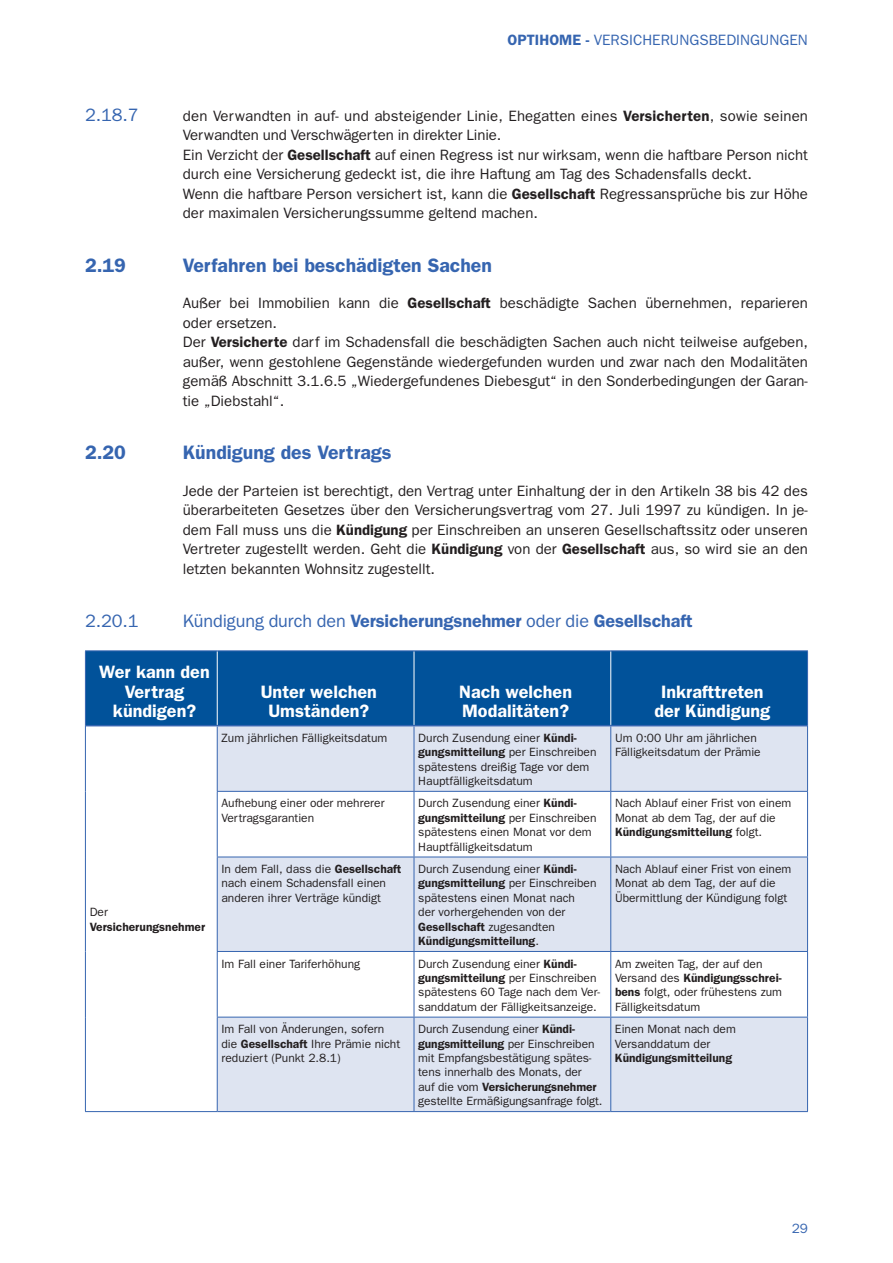
<style>
.page{position:relative;width:893px;height:1263px;background:#fff}
.page>*{position:absolute;margin:0;border:0;box-sizing:border-box;transform-origin:0 0}
.t1{font:600 19.5px "Franklin Gothic";color:#3665b0}
.t2{font:600 18px/19.5px "Franklin Gothic";color:#fff;text-align:center}
.t3{font:600 18px "Franklin Gothic";letter-spacing:-.005em;color:#3665b0}
.t4{font:18px "Franklin Gothic";color:#3665b0}
.t5{font:15px/19.5px "Franklin Gothic";color:#231f20}
.t6{font:15px "Franklin Gothic";color:#3665b0}
.t7{font:13.5px "Franklin Gothic";color:#3665b0}
.t8{font:12px/14.4px "Franklin Gothic";color:#231f20}
.t9{font:600 12px "Franklin Gothic";color:#231f20}
.s1{font-weight:600}
.s2{font-weight:400}
</style>
<div class="page">
<div style="left:86px;top:651px;width:721px;height:74px;background:#01529a"></div>
<svg style="left:218px;top:726px;width:589px;height:385px;fill:#dee4f1"></svg>
<hr style="left:217px;top:651px;width:1px;height:74px;background:#fff">
<hr style="left:414px;top:651px;width:1px;height:74px;background:#fff">
<hr style="left:610px;top:651px;width:1px;height:74px;background:#fff">
<hr style="left:85px;top:650px;width:132px;height:1px;background:#3665b0">
<hr style="left:85px;top:651px;width:1px;height:75px;background:#3665b0">
<hr style="left:217px;top:650px;width:197px;height:1px;background:#3665b0">
<hr style="left:414px;top:650px;width:197px;height:1px;background:#3665b0">
<hr style="left:611px;top:650px;width:197px;height:1px;background:#3665b0">
<hr style="left:807px;top:651px;width:1px;height:75px;background:#3665b0">
<hr style="left:85px;top:726px;width:1px;height:65px;background:#3665b0">
<hr style="left:217px;top:726px;width:1px;height:65px;background:#3665b0">
<hr style="left:414px;top:726px;width:1px;height:65px;background:#3665b0">
<hr style="left:610px;top:726px;width:1px;height:65px;background:#3665b0">
<hr style="left:807px;top:726px;width:1px;height:65px;background:#3665b0">
<hr style="left:85px;top:791px;width:1px;height:66px;background:#3665b0">
<hr style="left:217px;top:791px;width:197px;height:1px;background:#3665b0">
<hr style="left:217px;top:792px;width:1px;height:65px;background:#3665b0">
<hr style="left:414px;top:791px;width:197px;height:1px;background:#3665b0">
<hr style="left:414px;top:792px;width:1px;height:65px;background:#3665b0">
<hr style="left:611px;top:791px;width:197px;height:1px;background:#3665b0">
<hr style="left:610px;top:792px;width:1px;height:65px;background:#3665b0">
<hr style="left:807px;top:792px;width:1px;height:65px;background:#3665b0">
<hr style="left:85px;top:857px;width:1px;height:94px;background:#3665b0">
<hr style="left:85px;top:951px;width:1px;height:66px;background:#3665b0">
<hr style="left:85px;top:1017px;width:1px;height:94px;background:#3665b0">
<hr style="left:86px;top:725px;width:131px;height:1px;background:#3665b0">
<hr style="left:217px;top:725px;width:197px;height:1px;background:#3665b0">
<hr style="left:414px;top:725px;width:197px;height:1px;background:#3665b0">
<hr style="left:611px;top:725px;width:196px;height:1px;background:#3665b0">
<hr style="left:217px;top:857px;width:197px;height:1px;background:#3665b0">
<hr style="left:217px;top:857px;width:1px;height:94px;background:#3665b0">
<hr style="left:414px;top:857px;width:197px;height:1px;background:#3665b0">
<hr style="left:414px;top:857px;width:1px;height:94px;background:#3665b0">
<hr style="left:611px;top:857px;width:197px;height:1px;background:#3665b0">
<hr style="left:610px;top:857px;width:1px;height:94px;background:#3665b0">
<hr style="left:807px;top:857px;width:1px;height:94px;background:#3665b0">
<hr style="left:217px;top:951px;width:197px;height:1px;background:#3665b0">
<hr style="left:217px;top:952px;width:1px;height:65px;background:#3665b0">
<hr style="left:414px;top:951px;width:197px;height:1px;background:#3665b0">
<hr style="left:414px;top:952px;width:1px;height:65px;background:#3665b0">
<hr style="left:611px;top:951px;width:197px;height:1px;background:#3665b0">
<hr style="left:610px;top:952px;width:1px;height:65px;background:#3665b0">
<hr style="left:807px;top:952px;width:1px;height:65px;background:#3665b0">
<hr style="left:217px;top:1017px;width:197px;height:1px;background:#3665b0">
<hr style="left:217px;top:1017px;width:1px;height:94px;background:#3665b0">
<hr style="left:414px;top:1017px;width:197px;height:1px;background:#3665b0">
<hr style="left:414px;top:1017px;width:1px;height:94px;background:#3665b0">
<hr style="left:611px;top:1017px;width:197px;height:1px;background:#3665b0">
<hr style="left:610px;top:1017px;width:1px;height:94px;background:#3665b0">
<hr style="left:807px;top:1017px;width:1px;height:94px;background:#3665b0">
<hr style="left:85px;top:1111px;width:132px;height:1px;background:#3665b0">
<hr style="left:217px;top:1111px;width:197px;height:1px;background:#3665b0">
<hr style="left:414px;top:1111px;width:197px;height:1px;background:#3665b0">
<hr style="left:611px;top:1111px;width:197px;height:1px;background:#3665b0">
<p class="t6" style="left:508px;top:32px;width:302px"><span class="s1">OPTIHOME -</span> VERSICHERUNGSBEDINGUNGEN</p>
<h2 class="t4" style="left:85px;top:104px;width:55px">2.18.7</h2>
<p class="t5" style="left:183px;top:106px;width:627px">den Verwandten in auf- und absteigender Linie, Ehegatten eines <span class="s1">Versicherten</span>, sowie seinen Verwandten und Verschwägerten in direkter Linie.<br>Ein Verzicht der <span class="s1">Gesellschaft</span> auf einen Regress ist nur wirksam, wenn die haftbare Person nicht durch eine Versicherung gedeckt ist, die ihre Haftung am Tag des Schadensfalls deckt.<br>Wenn die haftbare Person versichert ist, kann die <span class="s1">Gesellschaft</span> Regressansprüche bis zur Höhe der maximalen Versicherungssumme geltend machen.</p>
<h1 class="t1" style="left:85px;top:254px;width:42px">2.19</h1>
<h1 class="t1" style="left:183px;top:254px;width:311px">Verfahren bei beschädigten Sachen</h1>
<p class="t5" style="left:183px;top:293px;width:627px">Außer bei Immobilien kann die <span class="s1">Gesellschaft</span> beschädigte Sachen übernehmen, reparieren oder ersetzen.<br>Der <span class="s1">Versicherte</span> darf im Schadensfall die beschädigten Sachen auch nicht teilweise aufgeben, außer, wenn gestohlene Gegenstände wiedergefunden wurden und zwar nach den Modalitäten gemäß Abschnitt 3.1.6.5 „Wiedergefundenes Diebesgut“ in den Sonderbedingungen der Garan&shy;tie „Diebstahl“.</p>
<h1 class="t1" style="left:85px;top:441px;width:42px">2.20</h1>
<h1 class="t1" style="left:183px;top:441px;width:210px">Kündigung des Vertrags</h1>
<p class="t5" style="left:183px;top:481px;width:627px;text-align:justify">Jede der Parteien ist berechtigt, den Vertrag unter Einhaltung der in den Artikeln 38 bis 42 des überarbeiteten Gesetzes über den Versicherungsvertrag vom 27. Juli 1997 zu kündigen. In je&shy;dem Fall muss uns die <span class="s1">Kündigung</span> per Einschreiben an unseren Gesellschaftssitz oder unseren Vertreter zugestellt werden. Geht die <span class="s1">Kündigung</span> von der <span class="s1">Gesellschaft</span> aus, so wird sie an den letzten bekannten Wohnsitz zugestellt.</p>
<h2 class="t4" style="left:85px;top:611px;width:55px">2.20.1</h2>
<h2 class="t3" style="left:183px;top:611px;width:511px"><span class="s2">Kündigung durch den</span> Versicherungsnehmer <span class="s2">oder die</span> Gesellschaft</h2>
<h2 class="t2" style="left:99px;top:662px;width:112px">Wer kann den<br>Vertrag kündigen?</h2>
<h2 class="t2" style="left:261px;top:681px;width:118px">Unter welchen<br>Umständen?</h2>
<h2 class="t2" style="left:459px;top:681px;width:114px;text-align:left">Nach welchen<br>Modalitäten?</h2>
<h2 class="t2" style="left:654px;top:681px;width:117px">Inkrafttreten der Kündigung</h2>
<p class="t8" style="left:90px;top:905px;width:20px">Der</p>
<p class="t9" style="left:90px;top:919px;width:117px">Versicherungsnehmer</p>
<p class="t8" style="left:221px;top:730px;width:167px">Zum jährlichen Fälligkeitsdatum</p>
<p class="t8" style="left:418px;top:730px;width:180px">Durch Zusendung einer <span class="s1">Kündi&shy;gungsmitteilung</span> per Einschreiben spätestens dreißig Tage vor dem<br>Hauptfälligkeitsdatum</p>
<p class="t8" style="left:615px;top:730px;width:147px">Um 0:00 Uhr am jährlichen<br>Fälligkeitsdatum der Prämie</p>
<p class="t8" style="left:221px;top:796px;width:165px">Aufhebung einer oder mehrerer<br>Vertragsgarantien</p>
<p class="t8" style="left:418px;top:796px;width:180px">Durch Zusendung einer <span class="s1">Kündi&shy;gungsmitteilung</span> per Einschreiben spätestens einen Monat vor dem<br>Hauptfälligkeitsdatum</p>
<p class="t8" style="left:615px;top:796px;width:178px">Nach Ablauf einer Frist von einem<br>Monat ab dem Tag, der auf die<br><span class="s1">Kündigungsmitteilung</span> folgt.</p>
<p class="t8" style="left:221px;top:861px;width:181px">In dem Fall, dass die <span class="s1">Gesellschaft </span>nach einem Schadensfall einen anderen ihrer Verträge kündigt</p>
<p class="t8" style="left:418px;top:861px;width:180px">Durch Zusendung einer <span class="s1">Kündi&shy;gungsmitteilung</span> per Einschreiben spätestens einen Monat nach<br>der vorhergehenden von der<br><span class="s1">Gesellschaft</span> zugesandten<br><span class="s1">Kündigungsmitteilung</span>.</p>
<p class="t8" style="left:615px;top:861px;width:178px">Nach Ablauf einer Frist von einem<br>Monat ab dem Tag, der auf die<br>Übermittlung der Kündigung folgt</p>
<p class="t8" style="left:221px;top:956px;width:140px">Im Fall einer Tariferhöhung</p>
<p class="t8" style="left:418px;top:956px;width:183px">Durch Zusendung einer <span class="s1">Kündi&shy;gungsmitteilung</span> per Einschreiben spätestens 60 Tage nach dem Ver&shy;sanddatum der Fälligkeitsanzeige.</p>
<p class="t8" style="left:615px;top:956px;width:169px">Am zweiten Tag, der auf den<br>Versand des <span class="s1">Kündigungsschrei&shy;bens</span> folgt, oder frühestens zum<br>Fälligkeitsdatum</p>
<p class="t8" style="left:221px;top:1022px;width:180px">Im Fall von Änderungen, sofern die <span class="s1">Gesellschaft</span> Ihre Prämie nicht reduziert (Punkt 2.8.1)</p>
<p class="t8" style="left:418px;top:1022px;width:186px">Durch Zusendung einer <span class="s1">Kündi&shy;gungsmitteilung</span> per Einschreiben mit Empfangsbestätigung spätes&shy;tens innerhalb des Monats, der<br>auf die vom <span class="s1">Versicherungsnehmer </span>gestellte Ermäßigungsanfrage folgt.</p>
<p class="t8" style="left:615px;top:1022px;width:122px">Einen Monat nach dem<br>Versanddatum der</p>
<p class="t9" style="left:615px;top:1051px;width:119px">Kündigungsmitteilung</p>
<p class="t7" style="left:792px;top:1221px;width:18px">29</p>
</div>
